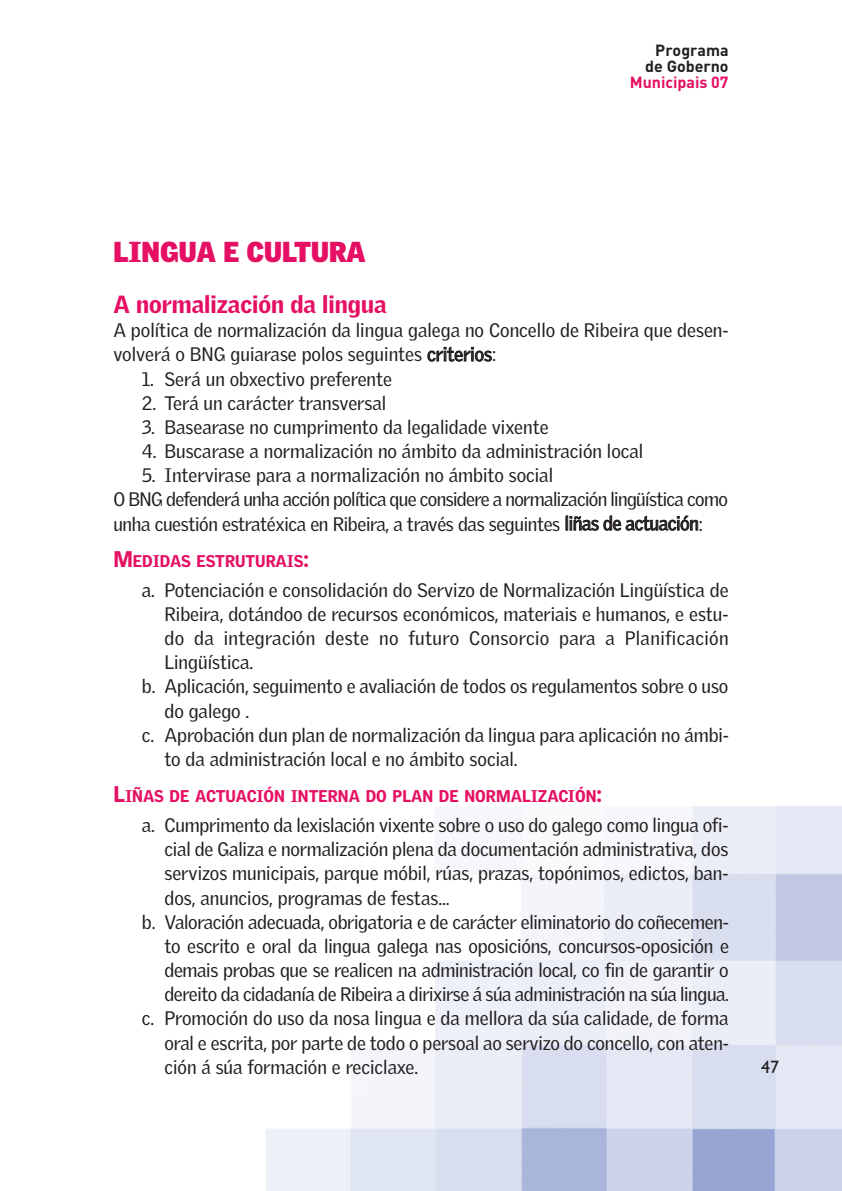
<style>
.page{position:relative;width:842px;height:1191px;background:#fff}
.page>*{position:absolute;margin:0;border:0;box-sizing:border-box;transform-origin:0 0}
.t1{font:900 28px "Griffith Gothic";color:#e50f63}
.t2{font:900 24px "Griffith Gothic";color:#e50f63}
.t3{font:19px/24.2px "Griffith Gothic";letter-spacing:-.005em;color:#231f20}
.t4{font:19px "Griffith Gothic";letter-spacing:.02em;color:#231f20}
.t5{font:18px "Gill Sans";color:#231f20}
.t6{font:900 16.4px "Griffith Gothic";color:#e50f63}
.t7{font:16px/16px "DIN Bold";color:#231f20;text-align:right}
.t8{font:16px "DIN Bold";color:#e50f63}
.s1{font-size:22px}
</style>
<div class="page">
<img style="left:266px;top:806px;width:576px;height:385px">
<p class="t7" style="left:645px;top:41px;width:85px">Programa de Goberno</p>
<p class="t8" style="left:630px;top:72px;width:100px">Municipais 07</p>
<h1 class="t1" style="left:113px;top:236px;width:254px">LINGUA E CULTURA</h1>
<p class="t2" style="left:113px;top:291px;width:275px">A normalización da lingua</p>
<p class="t3" style="left:113px;top:318px;width:617px">A política de normalización da lingua galega no Concello de Ribeira que desen&shy;volverá o BNG guiarase polos seguintes criterios:</p>
<p class="t3" style="left:142px;top:367px;width:252px">1. Será un obxectivo preferente</p>
<p class="t3" style="left:142px;top:391px;width:246px">2. Terá un carácter transversal</p>
<p class="t3" style="left:142px;top:415px;width:408px">3. Basearase no cumprimento da legalidade vixente</p>
<p class="t3" style="left:142px;top:439px;width:503px">4. Buscarase a normalización no ámbito da administración local</p>
<p class="t3" style="left:113px;top:463px;width:616px;text-indent:28px">5. Intervirase para a normalización no ámbito social<br>O BNG defenderá unha acción política que considere a normalización lingüística como unha cuestión estratéxica en Ribeira, a través das seguintes liñas de actuación:</p>
<p class="t6" style="left:113px;top:551px;width:197px"><span class="s1">M</span>EDIDAS ESTRUTURAIS<span class="s1">:</span></p>
<p class="t3" style="left:142px;top:578px;width:588px">a. Potenciación e consolidación do Servizo de Normalización Lingüística de</p>
<p class="t3" style="left:164px;top:602px;width:566px">Ribeira, dotándoo de recursos económicos, materiais e humanos, e estu-</p>
<p class="t4" style="left:164px;top:627px;width:566px">do da integración deste no futuro Consorcio para a Planificación</p>
<p class="t3" style="left:164px;top:650px;width:90px">Lingüística.</p>
<p class="t3" style="left:142px;top:674px;width:588px">b. Aplicación, seguimento e avaliación de todos os regulamentos sobre o uso</p>
<p class="t3" style="left:164px;top:699px;width:86px">do galego .</p>
<p class="t3" style="left:142px;top:723px;width:589px">c. Aprobación dun plan de normalización da lingua para aplicación no ámbi-</p>
<p class="t3" style="left:164px;top:747px;width:355px">to da administración local e no ámbito social.</p>
<p class="t6" style="left:113px;top:787px;width:490px"><span class="s1">L</span>IÑAS DE ACTUACIÓN INTERNA DO PLAN DE NORMALIZACIÓN<span class="s1">:</span></p>
<p class="t3" style="left:142px;top:813px;width:588px">a. Cumprimento da lexislación vixente sobre o uso do galego como lingua ofi-</p>
<p class="t3" style="left:164px;top:837px;width:565px">cial de Galiza e normalización plena da documentación administrativa, dos</p>
<p class="t3" style="left:164px;top:861px;width:566px">servizos municipais, parque móbil, rúas, prazas, topónimos, edictos, ban-</p>
<p class="t3" style="left:164px;top:886px;width:287px">dos, anuncios, programas de festas...</p>
<p class="t3" style="left:142px;top:910px;width:589px">b. Valoración adecuada, obrigatoria e de carácter eliminatorio do coñecemen-</p>
<p class="t3" style="left:164px;top:934px;width:566px">to escrito e oral da lingua galega nas oposicións, concursos-oposición e</p>
<p class="t3" style="left:164px;top:958px;width:566px">demais probas que se realicen na administración local, co fin de garantir o</p>
<p class="t3" style="left:164px;top:982px;width:566px">dereito da cidadanía de Ribeira a dirixirse á súa administración na súa lingua.</p>
<p class="t3" style="left:142px;top:1006px;width:588px">c. Promoción do uso da nosa lingua e da mellora da súa calidade, de forma</p>
<p class="t3" style="left:164px;top:1031px;width:566px">oral e escrita, por parte de todo o persoal ao servizo do concello, con aten-</p>
<p class="t3" style="left:164px;top:1055px;width:255px">ción á súa formación e reciclaxe.</p>
<p class="t5" style="left:761px;top:1056px;width:19px">47</p>
</div>
